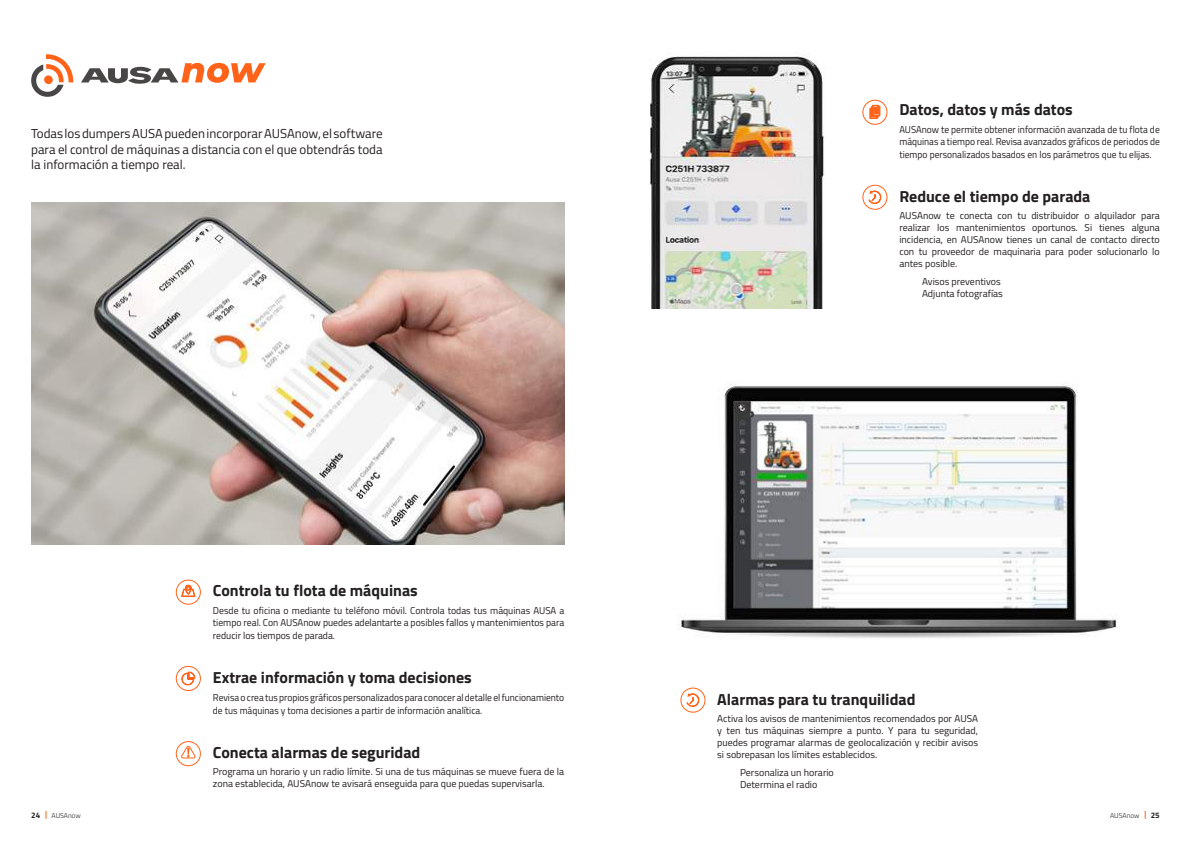
<style>
.page{position:relative;width:1191px;height:842px;background:#fff}
.page>*{position:absolute;margin:0;border:0;box-sizing:border-box;transform-origin:0 0}
.t1{font:700 16px "Titillium Web";color:#241f1f}
.t2{font:13px/15.6px "Titillium Web";color:#241f1f;text-align:justify}
.t3{font:10px/12px "Titillium Web";color:#241f1f}
.t4{font:10px/13.2px "Titillium Web";color:#241f1f;scale:.95 1}
.t5{font:700 8px "Titillium Web";color:#241f1f}
.t6{font:300 7px "Titillium Web";letter-spacing:-.005em;color:#241f1f}
.s1{font-size:9px;color:#fff}
</style>
<div class="page">
<img style="left:678px;top:384px;width:440px;height:254px">
<img style="left:31px;top:203px;width:533px;height:341px">
<img style="left:649px;top:52px;width:176px;height:257px">
<svg style="left:31px;top:54px;width:42px;height:43px"></svg>
<div style="left:44px;top:75px;width:9px;height:9px;background:#ff6319;border-radius:50%"></div>
<svg style="left:81px;top:63px;width:185px;height:21px"></svg>
<div style="left:176px;top:666px;width:25px;height:25px;border:1px solid #ff6319;border-radius:50%"></div>
<svg style="left:182px;top:672px;width:13px;height:13px"></svg>
<div style="left:176px;top:580px;width:25px;height:25px;border:1px solid #ff6319;border-radius:50%"></div>
<svg style="left:181px;top:585px;width:14px;height:12px"></svg>
<div style="left:176px;top:741px;width:25px;height:25px;border:1px solid #ff6319;border-radius:50%"></div>
<svg style="left:181px;top:746px;width:15px;height:13px"></svg>
<div style="left:862px;top:100px;width:25px;height:25px;border:1px solid #ff6319;border-radius:50%"></div>
<svg style="left:869px;top:105px;width:11px;height:14px"></svg>
<div style="left:862px;top:185px;width:25px;height:25px;border:1px solid #ff6319;border-radius:50%"></div>
<svg style="left:868px;top:191px;width:13px;height:13px"></svg>
<div style="left:680px;top:688px;width:25px;height:24px;border:1px solid #ff6319;border-radius:50%"></div>
<svg style="left:686px;top:693px;width:13px;height:14px"></svg>
<h2 class="t2" style="left:31px;top:125px;width:353px">Todas los dumpers AUSA pueden incorporar AUSAnow, el software para el control de máquinas a distancia con el que obtendrás toda la información a tiempo real.</h2>
<h1 class="t1" style="left:213px;top:579px;width:206px">Controla tu flota de máquinas</h1>
<p class="t3" style="left:213px;top:604px;width:353px">Desde tu oficina o mediante tu teléfono móvil. Controla todas tus máquinas AUSA a tiempo real. Con AUSAnow puedes adelantarte a posibles fallos y mantenimientos para</p>
<p class="t3" style="left:213px;top:629px;width:124px">reducir los tiempos de parada.</p>
<h1 class="t1" style="left:213px;top:665px;width:260px">Extrae información y toma decisiones</h1>
<p class="t4" style="left:213px;top:690px;width:371px">Revisa o crea tus propios gráficos personalizados para conocer al detalle el funcionamiento de tus máquinas y toma decisiones a partir de información analítica.</p>
<h1 class="t1" style="left:213px;top:740px;width:209px">Conecta alarmas de seguridad</h1>
<p class="t3" style="left:213px;top:765px;width:353px">Programa un horario y un radio límite. Si una de tus máquinas se mueve fuera de la zona establecida, AUSAnow te avisará enseguida para que puedas supervisarla.</p>
<h1 class="t1" style="left:899px;top:97px;width:175px">Datos, datos y más datos</h1>
<p class="t4" style="left:899px;top:123px;width:276px;line-height:12px">AUSAnow te permite obtener información avanzada de tu flota de máquinas a tiempo real. Revisa avanzados gráficos de periodos de</p>
<p class="t4" style="left:899px;top:147px;width:267px">tiempo personalizados basados en los parámetros que tu elijas.</p>
<h1 class="t1" style="left:899px;top:184px;width:193px">Reduce el tiempo de parada</h1>
<p class="t3" style="left:899px;top:209px;width:262px;text-align:justify">AUSAnow te conecta con tu distribuidor o alquilador para realizar los mantenimientos oportunos. Si tienes alguna incidencia, en AUSAnow tienes un canal de contacto directo con tu proveedor de maquinaria para poder solucionarlo lo antes posible.</p>
<p class="t3" style="left:913px;top:275px;width:89px"><span class="s1">•</span> Avisos preventivos</p>
<p class="t3" style="left:913px;top:287px;width:91px"><span class="s1">•</span> Adjunta fotografías</p>
<h1 class="t1" style="left:717px;top:687px;width:200px">Alarmas para tu tranquilidad</h1>
<p class="t3" style="left:717px;top:712px;width:262px;text-align:justify">Activa los avisos de mantenimientos recomendados por AUSA y ten tus máquinas siempre a punto. Y para tu seguridad, puedes programar alarmas de geolocalización y recibir avisos si sobrepasan los límites establecidos.</p>
<p class="t3" style="left:731px;top:766px;width:104px"><span class="s1">•</span> Personaliza un horario</p>
<p class="t3" style="left:731px;top:778px;width:87px"><span class="s1">•</span> Determina el radio</p>
<p class="t5" style="left:31px;top:809px;width:10px">24</p>
<p class="t6" style="left:52px;top:810px;width:31px">AUSAnow</p>
<p class="t6" style="left:1110px;top:810px;width:31px">AUSAnow</p>
<p class="t5" style="left:1150px;top:809px;width:10px">25</p>
</div>
